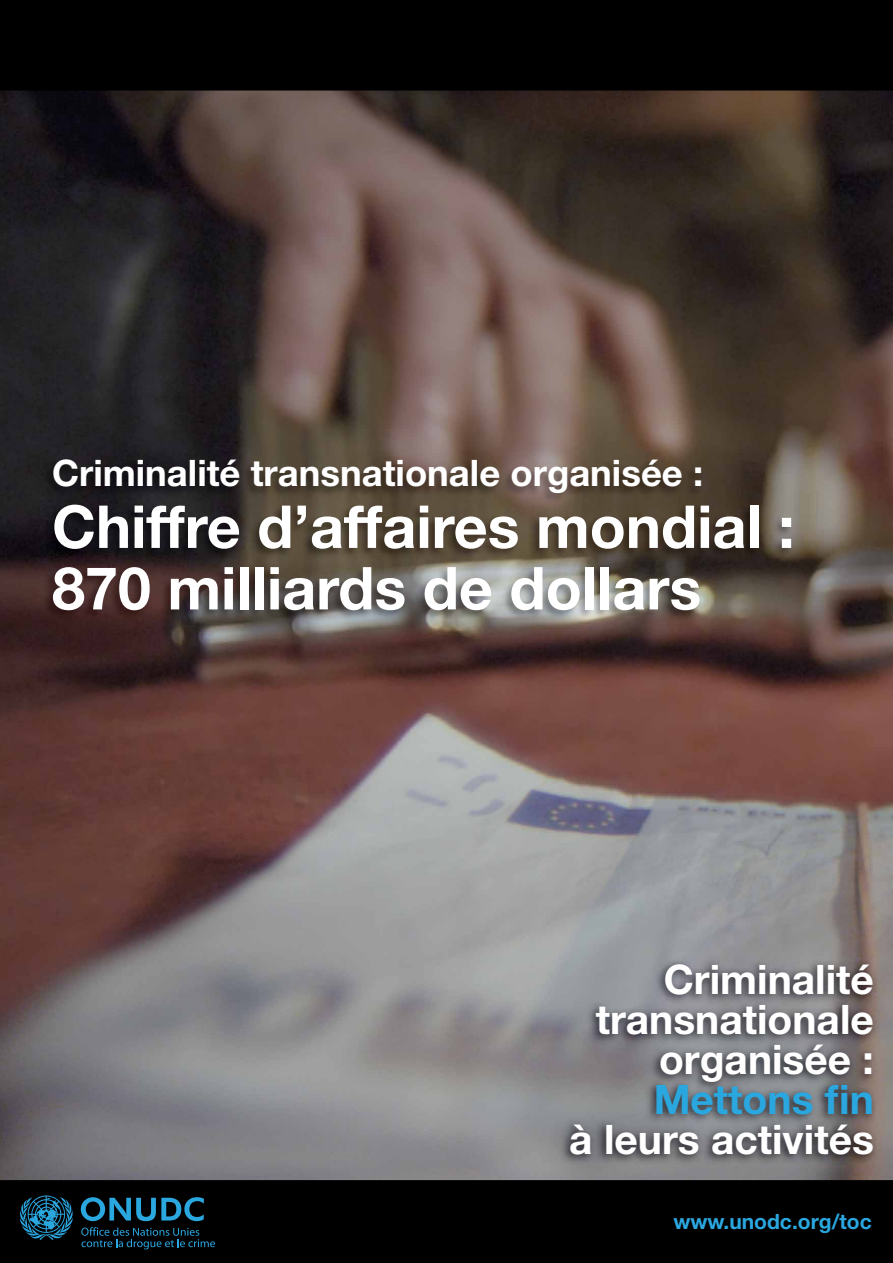
<style>
.page{position:relative;width:893px;height:1263px;background:#000}
.page>*{position:absolute;margin:0;border:0;box-sizing:border-box;transform-origin:0 0}
.t1{font:700 59.25px/61.5px "Helvetica Neue";color:#fff}
.t2{font:700 40.72px/40px "Helvetica Neue";color:#fff;text-align:right}
.t3{font:700 40.72px "Helvetica Neue";color:#2ba7e0}
.t4{font:700 36.53px "Helvetica Neue";color:#fff}
.t5{font:700 21px "Helvetica Neue";color:#2ba7e0}
</style>
<div class="page">
<img style="left:0;top:91px;width:893px;height:1089px">
<img style="left:40px;top:456px;width:753px;height:165px">
<img style="left:557px;top:956px;width:320px;height:208px">
<svg style="left:81px;top:1197px;width:123px;height:24px"></svg>
<svg style="left:20px;top:1195px;width:53px;height:45px"></svg>
<svg style="left:81px;top:1227px;width:134px;height:22px"></svg>
<p class="t4" style="left:52px;top:451px;width:653px">Criminalité transnationale organisée :</p>
<h1 class="t1" style="left:52px;top:495px;width:744px">Chiffre d’affaires mondial :<br>870 milliards de dollars</h1>
<p class="t2" style="left:596px;top:958px;width:280px">Criminalité transnationale organisée :</p>
<p class="t3" style="left:654px;top:1074px;width:222px">Mettons fin</p>
<p class="t2" style="left:569px;top:1118px;width:306px">à leurs activités</p>
<p class="t5" style="left:673px;top:1208px;width:200px">www.unodc.org/toc</p>
</div>
